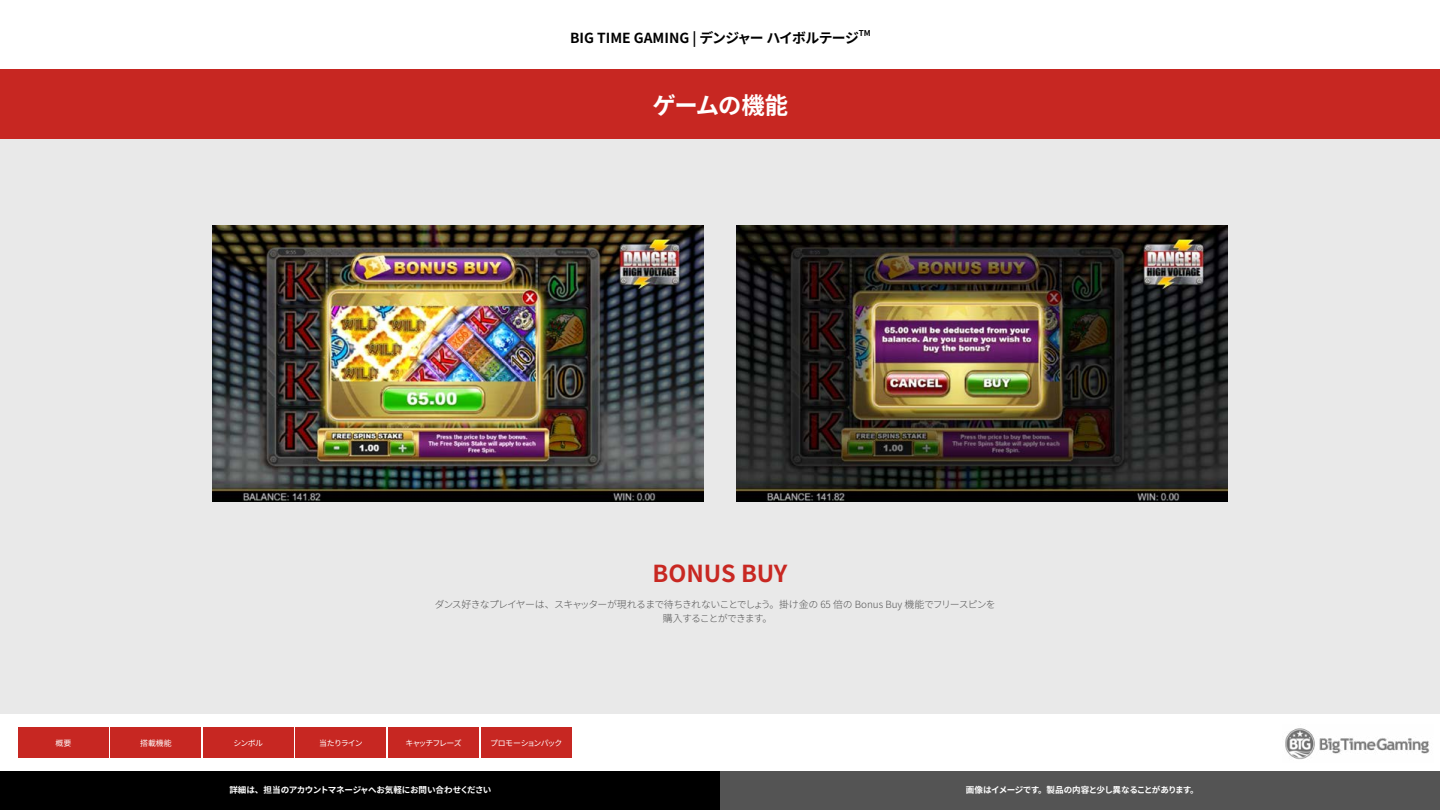
<style>
.page{position:relative;width:1440px;height:810px;background:#fff}
.page>*{position:absolute;margin:0;border:0;box-sizing:border-box;transform-origin:0 0}
.t1{font:700 23.4px "Noto Sans CJ Ktc";color:#c82822}
.t2{font:700 23.4px "Noto Sans CJ Ktc";letter-spacing:-.035em;color:#fff}
.t3{font:700 13.88px "Noto Sans CJ Ktc";letter-spacing:-.02em;color:#000}
.t4{font:300 9.9px/13.5px "Noto Sans CJ Ktc";letter-spacing:-.08em;color:#545454;text-align:center}
.t5{font:700 8.55px "Noto Sans CJ Ktc";letter-spacing:-.045em;color:#fff}
.t6{font:700 8.1px "Noto Sans CJ Ktc";color:#000}
.t7{font:7.95px "Noto Sans CJ Ktc";letter-spacing:-.09em;color:#fff}
.t8{font:7.95px "Noto Sans CJ Ktc";letter-spacing:-.125em;color:#fff}
</style>
<div class="page">
<div style="left:0;top:69px;width:1440px;height:645px;background:#e8e8e8"></div>
<div style="left:0;top:69px;width:1440px;height:69px;background:#c72722"></div>
<img style="left:1285px;top:728px;width:145px;height:32px">
<div style="left:0;top:771px;width:720px;height:39px;background:#000"></div>
<div style="left:720px;top:771px;width:720px;height:39px;background:#545454"></div>
<div style="left:18px;top:728px;width:91px;height:30px;background:#c72722"></div>
<div style="left:111px;top:728px;width:90px;height:30px;background:#c72722"></div>
<div style="left:203px;top:728px;width:90px;height:30px;background:#c72722"></div>
<div style="left:296px;top:728px;width:90px;height:30px;background:#c72722"></div>
<div style="left:388px;top:728px;width:91px;height:30px;background:#c72722"></div>
<div style="left:481px;top:728px;width:90px;height:30px;background:#c72722"></div>
<img style="left:213px;top:225px;width:490px;height:276px">
<img style="left:737px;top:225px;width:490px;height:276px">
<h2 class="t3" style="left:570px;top:30px;width:290px">BIG TIME GAMING | デンジャー ハイボルテージ</h2>
<p class="t6" style="left:859px;top:29px;width:13px">TM</p>
<h1 class="t2" style="left:652px;top:92px;width:137px">ゲームの機能</h1>
<h1 class="t1" style="left:652px;top:561px;width:137px">BONUS BUY</h1>
<p class="t4" style="left:435px;top:598px;width:563px">ダンス好きなプレイヤーは、スキャッターが現れるまで待ちきれないことでしょう。掛け金の 65 倍の Bonus Buy 機能でフリースピンを購入することができます。</p>
<p class="t7" style="left:56px;top:738px;width:17px">概要</p>
<p class="t7" style="left:140px;top:738px;width:33px">搭載機能</p>
<p class="t7" style="left:233px;top:738px;width:31px">シンボル</p>
<p class="t7" style="left:319px;top:738px;width:45px">当たりライン</p>
<p class="t8" style="left:405px;top:738px;width:58px">キャッチフレーズ</p>
<p class="t7" style="left:490px;top:738px;width:74px">プロモーションパック</p>
<p class="t5" style="left:229px;top:785px;width:264px">詳細は、担当のアカウントマネージャへお気軽にお問い合わせください</p>
<p class="t5" style="left:966px;top:785px;width:235px">画像はイメージです。製品の内容と少し異なることがあります。</p>
</div>
